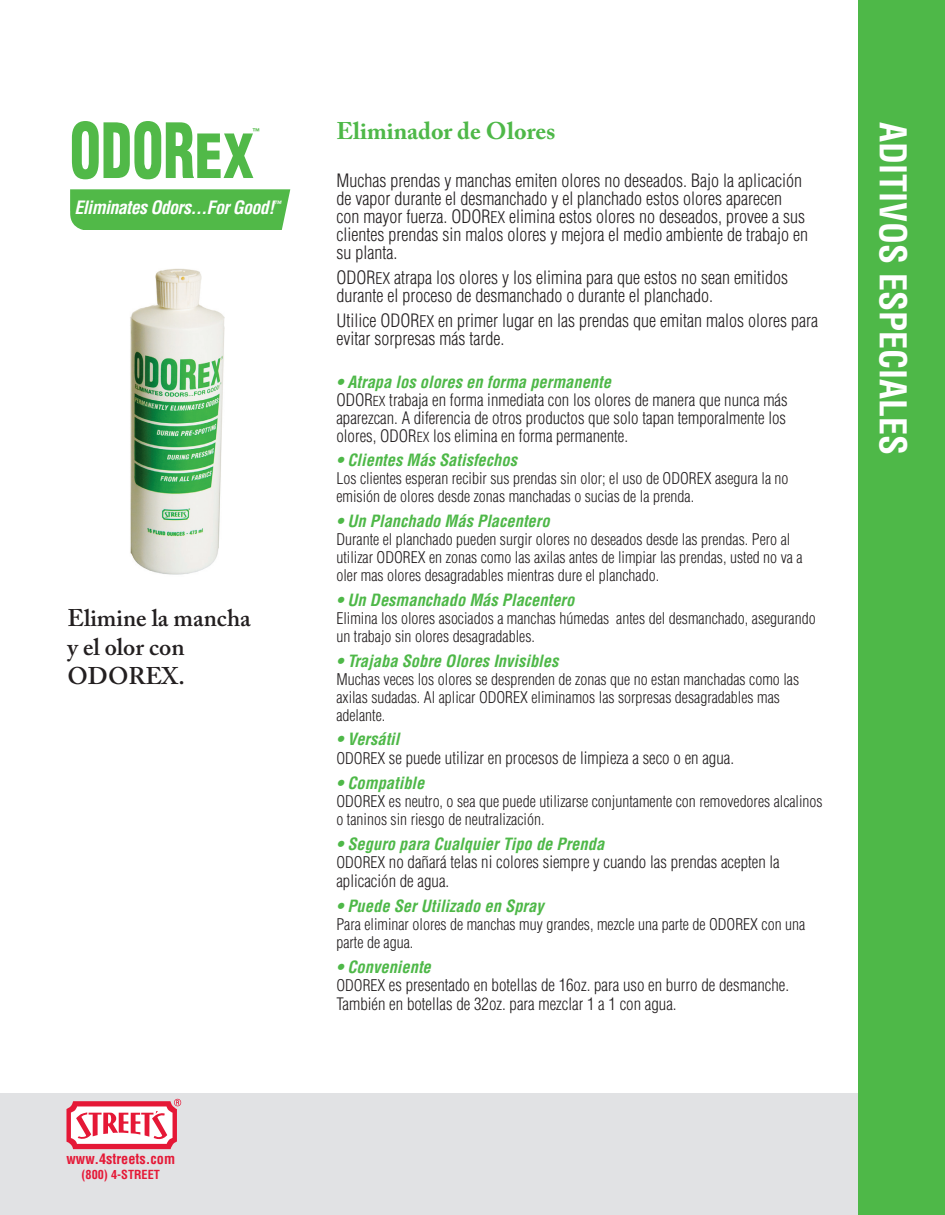
<style>
.page{position:relative;width:945px;height:1215px;background:#fff}
.page>*{position:absolute;margin:0;border:0;box-sizing:border-box;transform-origin:0 0}
.t1{font:700 condensed 36px "Helvetica LT Std";color:#fff}
.SIDEBAR__p1{font:600 24px/28.8px "Adobe Caslon Pro";color:#231f20}
.page_1_headline{font:700 24px "Adobe Caslon Pro";color:#4eb848}
.t2{font:300 condensed 18px/18px "Helvetica LT Std";color:#231f20}
.t3{font:italic 700 condensed 18px "Helvetica LT Std";letter-spacing:-.03em;color:#fff}
.t4{font:300 condensed 16.8px/18px "Helvetica LT Std";color:#231f20}
.subhead{font:italic 700 condensed 16.5px "Helvetica LT Std";color:#4eb848}
.t5{font:300 condensed 15.75px/18px "Helvetica LT Std";color:#231f20}
.t6{font:700 condensed 14.25px "Helvetica LT Std";color:#e51836}
.t7{font:700 condensed 12.15px "Helvetica LT Std";color:#e51836}
.t8{font:900 condensed 7.5px "Helvetica LT Std";color:#51b948}
.s1{font-size:15.75px}
.s2{font-size:13.5px}
</style>
<div class="page">
<div style="left:0;top:1094px;width:945px;height:121px;background:#e1e2e4"></div>
<div style="left:859px;top:0;width:86px;height:1215px;background:#4eb848"></div>
<svg style="left:66px;top:1099px;width:115px;height:50px;background:#f098a5"></svg>
<div style="left:70px;top:189px;width:220px;height:41px;background:#51b948"></div>
<svg style="left:72px;top:121px;width:181px;height:58px"></svg>
<img style="left:130px;top:268px;width:95px;height:307px">
<p class="t8" style="left:253px;top:127px;width:8px">™</p>
<p class="t3" style="left:74px;top:196px;width:208px">Eliminates Odors...For Good!<sup>™</sup></p>
<p class="SIDEBAR__p1" style="left:68px;top:603px;width:185px">Elimine la mancha y el olor con<br>ODOREX.</p>
<p class="page_1_headline" style="left:336px;top:117px;width:221px">Eliminador de Olores</p>
<p class="t1" style="left:915px;top:122px;width:335px;rotate:90deg">ADITIVOS ESPECIALES</p>
<p class="t2" style="left:336px;top:172px;width:473px">Muchas prendas y manchas emiten olores no deseados. Bajo la aplicación de vapor durante el desmanchado y el planchado estos olores aparecen con mayor fuerza. ODOR<span class="s1">EX</span> elimina estos olores no deseados, provee a sus clientes prendas sin malos olores y mejora el medio ambiente de trabajo en su planta.</p>
<p class="t2" style="left:336px;top:268px;width:453px">ODOR<span class="s1">EX</span> atrapa los olores y los elimina para que estos no sean emitidos durante el proceso de desmanchado o durante el planchado.</p>
<p class="t2" style="left:336px;top:311px;width:483px">Utilice ODOR<span class="s1">EX</span> en primer lugar en las prendas que emitan malos olores para evitar sorpresas más tarde.</p>
<p class="subhead" style="left:336px;top:371px;width:276px">• Atrapa los olores en forma permanente</p>
<p class="t4" style="left:336px;top:390px;width:453px;text-align:justify">ODOR<span class="s2">EX</span> trabaja en forma inmediata con los olores de manera que nunca más aparezcan. A diferencia de otros productos que solo tapan temporalmente los olores, ODOR<span class="s2">EX</span> los elimina en forma permanente.</p>
<p class="subhead" style="left:336px;top:450px;width:182px">• Clientes Más Satisfechos</p>
<p class="t5" style="left:336px;top:470px;width:454px">Los clientes esperan recibir sus prendas sin olor; el uso de ODOREX asegura la no emisión de olores desde zonas manchadas o sucias de la prenda.</p>
<p class="subhead" style="left:336px;top:511px;width:215px">• Un Planchado Más Placentero</p>
<p class="t5" style="left:336px;top:530px;width:468px">Durante el planchado pueden surgir olores no deseados desde las prendas. Pero al utilizar ODOREX en zonas como las axilas antes de limpiar las prendas, usted no va a oler mas olores desagradables mientras dure el planchado.</p>
<p class="subhead" style="left:336px;top:589px;width:239px">• Un Desmanchado Más Placentero</p>
<p class="t5" style="left:336px;top:609px;width:481px">Elimina los olores asociados a manchas húmedas antes del desmanchado, asegurando un trabajo sin olores desagradables.</p>
<p class="subhead" style="left:336px;top:650px;width:224px">• Trajaba Sobre Olores Invisibles</p>
<p class="t5" style="left:336px;top:670px;width:464px">Muchas veces los olores se desprenden de zonas que no estan manchadas como las axilas sudadas. Al aplicar ODOREX eliminamos las sorpresas desagradables mas adelante.</p>
<p class="subhead" style="left:336px;top:729px;width:65px">• Versátil</p>
<p class="t4" style="left:336px;top:749px;width:399px"><span class="s1">ODOREX</span> se puede utilizar en procesos de limpieza a seco o en agua.</p>
<p class="subhead" style="left:336px;top:772px;width:90px">• Compatible</p>
<p class="t5" style="left:336px;top:792px;width:488px">ODOREX es neutro, o sea que puede utilizarse conjuntamente con removedores alcalinos o taninos sin riesgo de neutralización.</p>
<p class="subhead" style="left:336px;top:833px;width:269px">• Seguro para Cualquier Tipo de Prenda</p>
<p class="t4" style="left:336px;top:853px;width:445px;line-height:18.8px"><span class="s1">ODOREX</span> no dañará telas ni colores siempre y cuando las prendas acepten la aplicación de agua.</p>
<p class="subhead" style="left:336px;top:895px;width:209px">• Puede Ser Utilizado en Spray</p>
<p class="t5" style="left:336px;top:915px;width:470px">Para eliminar olores de manchas muy grandes, mezcle una parte de ODOREX con una parte de agua.</p>
<p class="subhead" style="left:336px;top:956px;width:96px">• Conveniente</p>
<p class="t4" style="left:336px;top:976px;width:454px;line-height:18.8px"><span class="s1">ODOREX</span> es presentado en botellas de 16oz. para uso en burro de desmanche.<br>También en botellas de 32oz. para mezclar 1 a 1 con agua.</p>
<p class="t6" style="left:66px;top:1150px;width:110px">www.4streets.com</p>
<p class="t7" style="left:82px;top:1167px;width:80px">(800) 4-STREET</p>
</div>
